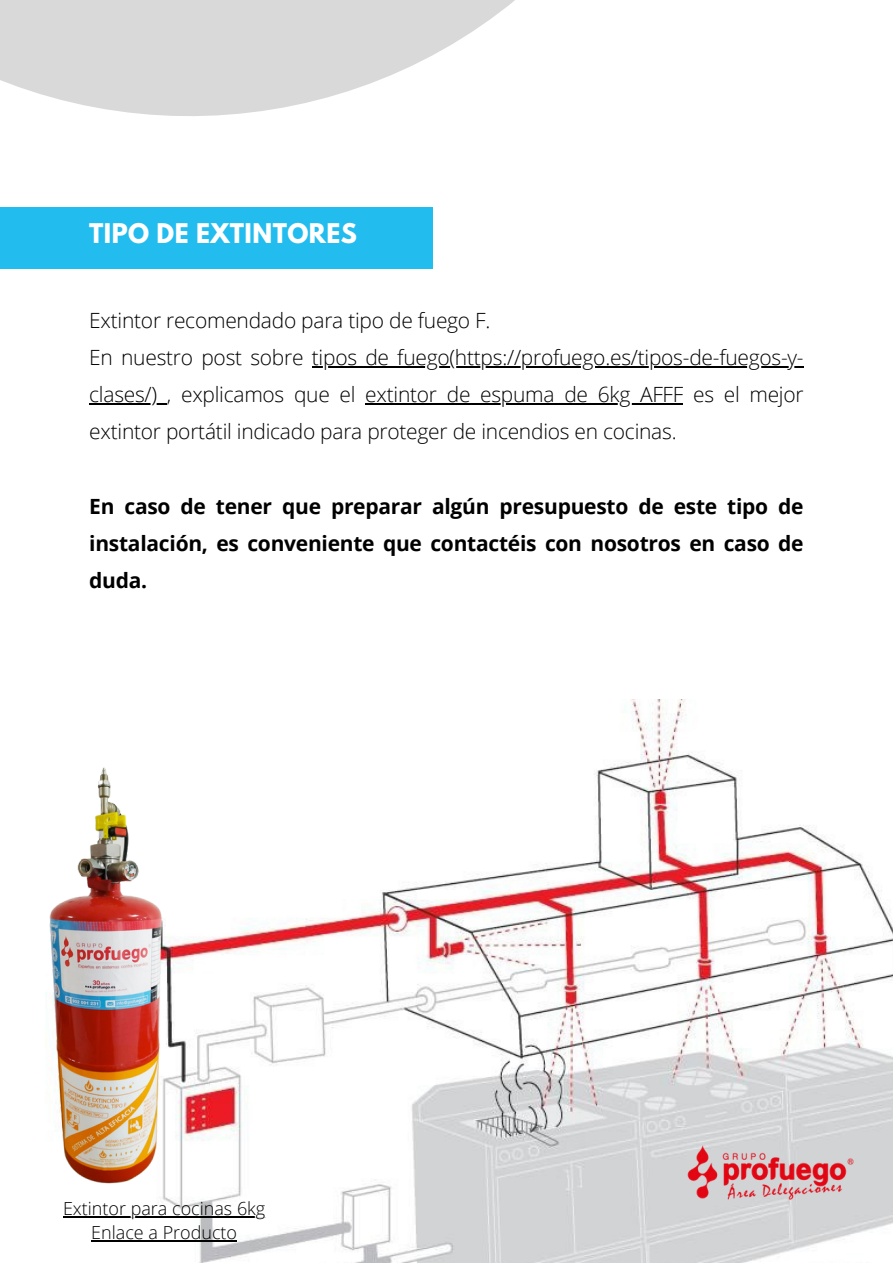
<style>
.page{position:relative;width:893px;height:1264px;background:#fff}
.page>*{position:absolute;margin:0;border:0;box-sizing:border-box;transform-origin:0 0}
.t1{font:700 24px "League Spartan";letter-spacing:.015em;color:#fff}
.t2{font:300 21px/37px "Open Sans";letter-spacing:-.01em;color:#000;text-align:justify}
.t3{font:700 21px/37px "Open Sans";letter-spacing:-.01em;color:#000;text-align:justify}
.t4{font:300 18px "Open Sans";color:#000}
</style>
<div class="page">
<svg style="left:0;top:0;width:515px;height:269px"></svg>
<img style="left:63px;top:700px;width:829px;height:562px">
<div style="left:0;top:207px;width:433px;height:61px;background:#23bcef"></div>
<img style="left:665px;top:1120px;width:210px;height:106px">
<img style="left:45px;top:764px;width:234px;height:433px">
<hr style="left:312px;top:366px;width:491px;height:1px;background:#000">
<hr style="left:89px;top:403px;width:78px;height:1px;background:#000">
<hr style="left:365px;top:403px;width:318px;height:1px;background:#000">
<hr style="left:63px;top:1215px;width:202px;height:2px;background:#000">
<hr style="left:91px;top:1240px;width:146px;height:2px;background:#000">
<p class="t1" style="left:89px;top:221px;width:269px">TIPO DE EXTINTORES</p>
<p class="t2" style="left:89px;top:301px;width:402px">Extintor recomendado para tipo de fuego F.</p>
<p class="t2" style="left:89px;top:338px;width:715px">En nuestro post sobre tipos de fuego(https://profuego.es/tipos-de-fuegos-y&shy;clases/) , explicamos que el extintor de espuma de 6kg AFFF es el mejor extintor portátil indicado para proteger de incendios en cocinas.</p>
<p class="t3" style="left:89px;top:487px;width:715px">En caso de tener que preparar algún presupuesto de este tipo de instalación, es conveniente que contactéis con nosotros en caso de duda.</p>
<p class="t4" style="left:63px;top:1195px;width:204px">Extintor para cocinas 6kg</p>
<p class="t4" style="left:91px;top:1220px;width:147px">Enlace a Producto</p>
</div>
